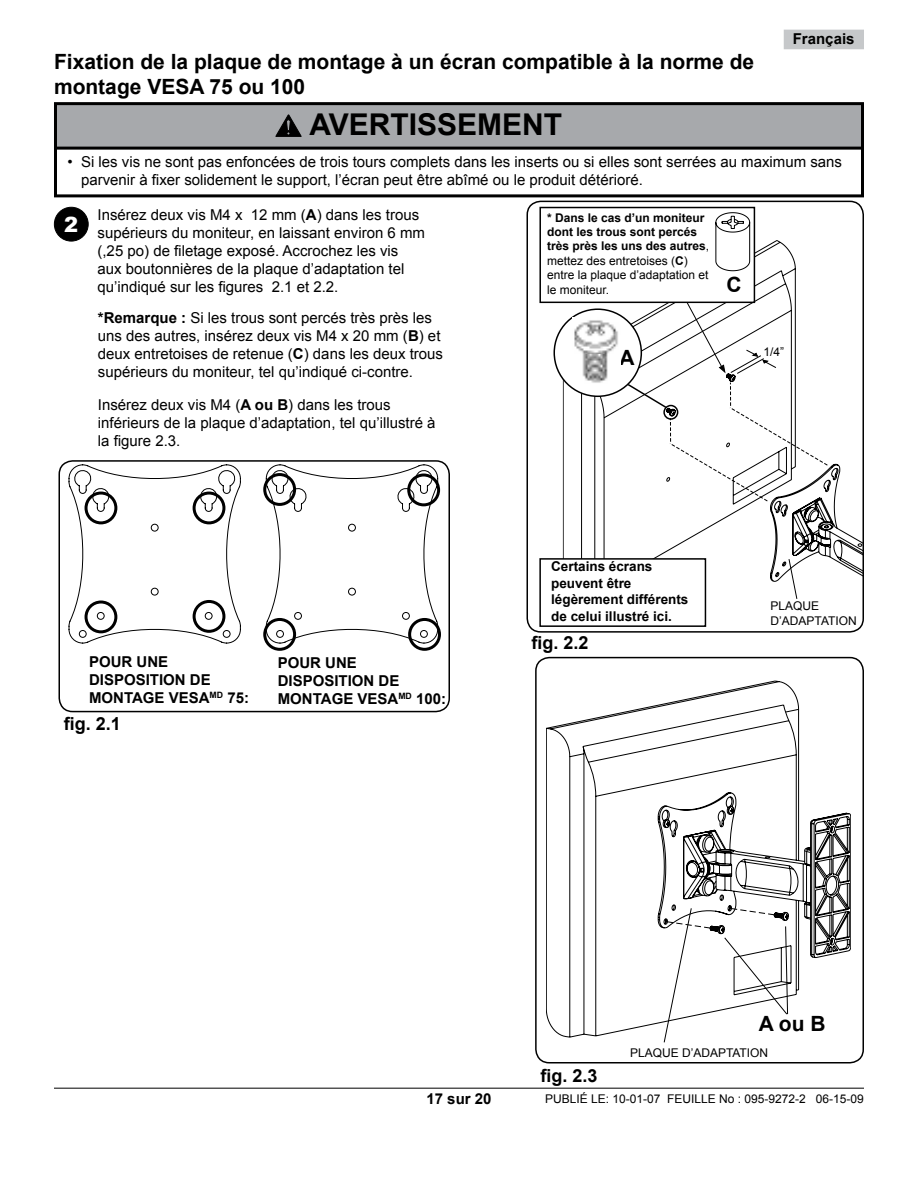
<style>
.page{position:relative;width:918px;height:1188px;background:#fff}
.page>*{position:absolute;margin:0;border:0;box-sizing:border-box;transform-origin:0 0}
.t1{font:700 30px "Arial";color:#000}
.t2{font:700 21px/25.2px "Arial";color:#000}
.t3{font:900 21px "Arial";color:#fff}
.t4{font:700 18px "Arial";color:#000}
.t5{font:15px/18px "Arial";color:#000}
.t6{font:700 15px/18px "Arial";color:#000}
.t7{font:700 13.5px/16.5px "Arial";color:#000}
.t8{font:700 12px/14.4px "Arial";color:#000}
.t9{font:12px "Arial";color:#000}
.s1{font-weight:700}
.s2{font-weight:400}
</style>
<div class="page">
<hr style="left:54px;top:1088px;width:810px;height:1px;background:#000">
<div style="left:784px;top:30px;width:80px;height:19px;background:#c6c8ca"></div>
<svg style="left:563px;top:240px;width:233px;height:318px"></svg>
<div style="left:526px;top:201px;width:338px;height:432px;border:2px solid #000;border-radius:14px"></div>
<svg style="left:546px;top:681px;width:305px;height:356px"></svg>
<svg style="left:664px;top:709px;width:183px;height:249px"></svg>
<div style="left:535px;top:657px;width:329px;height:407px;border:2px solid #000;border-radius:14px"></div>
<div style="left:54px;top:207px;width:34px;height:34px;background:#000;border-radius:50%"></div>
<div style="left:54px;top:207px;width:35px;height:34px;border:1px solid #000;border-radius:50%"></div>
<svg style="left:663px;top:905px;width:125px;height:138px"></svg>
<div style="left:554px;top:309px;width:87px;height:87px;background:#fff;border-radius:50%"></div>
<div style="left:553px;top:308px;width:89px;height:89px;border:2px solid #000;border-radius:50%"></div>
<img style="left:574px;top:320px;width:44px;height:63px">
<div style="left:539px;top:558px;width:167px;height:69px;background:#fff;border:2px solid #000"></div>
<div style="left:540px;top:208px;width:214px;height:94px;background:#fff"></div>
<div style="left:539px;top:207px;width:216px;height:96px;border:2px solid #000"></div>
<div style="left:54px;top:146px;width:810px;height:51px;border:3px solid #000"></div>
<div style="left:56px;top:104px;width:806px;height:44px;background:#a7a9ac"></div>
<div style="left:54px;top:102px;width:810px;height:48px;border:3px solid #000"></div>
<svg style="left:276px;top:115px;width:25px;height:22px"></svg>
<svg style="left:626px;top:382px;width:237px;height:250px"></svg>
<svg style="left:657px;top:212px;width:120px;height:162px"></svg>
<svg style="left:69px;top:465px;width:172px;height:178px"></svg>
<svg style="left:266px;top:465px;width:172px;height:178px"></svg>
<div style="left:58px;top:460px;width:392px;height:252px;border:2px solid #000;border-radius:14px"></div>
<div style="left:85px;top:492px;width:32px;height:32px;border:3px solid #000;border-radius:50%"></div>
<div style="left:193px;top:492px;width:32px;height:32px;border:3px solid #000;border-radius:50%"></div>
<div style="left:85px;top:601px;width:32px;height:32px;border:3px solid #000;border-radius:50%"></div>
<div style="left:193px;top:600px;width:32px;height:33px;border:3px solid #000;border-radius:50%"></div>
<div style="left:263px;top:473px;width:33px;height:33px;border:3px solid #000;border-radius:50%"></div>
<div style="left:407px;top:474px;width:33px;height:32px;border:3px solid #000;border-radius:50%"></div>
<div style="left:263px;top:618px;width:33px;height:33px;border:3px solid #000;border-radius:50%"></div>
<div style="left:408px;top:618px;width:33px;height:33px;border:3px solid #000;border-radius:50%"></div>
<h2 class="t2" style="left:54px;top:50px;width:702px">Fixation de la plaque de montage à un écran compatible à la norme de montage VESA 75 ou 100</h2>
<h1 class="t1" style="left:309px;top:104px;width:40px">Avertissement</h1>
<p class="t6" style="left:793px;top:30px;width:63px">Français</p>
<p class="t5" style="left:81px;top:153px;width:763px;text-indent:-14px">• Si les vis ne sont pas enfoncées de trois tours complets dans les inserts ou si elles sont serrées au maximum sans parvenir à fixer solidement le support, l’écran peut être abîmé ou le produit détérioré.</p>
<h2 class="t3" style="left:64px;top:209px;width:16px">2</h2>
<p class="t5" style="left:98px;top:205px;width:329px">Insérez deux vis M4 x 12 mm (<span class="s1">A</span>) dans les trous supérieurs du moniteur, en laissant environ 6 mm (,25 po) de filetage exposé. Accrochez les vis aux boutonnières de la plaque d’adaptation tel qu’indiqué sur les figures 2.1 et 2.2.</p>
<p class="t5" style="left:98px;top:309px;width:347px"><span class="s1">*Remarque :</span> Si les trous sont percés très près les uns des autres, insérez deux vis M4 x 20 mm (<span class="s1">B</span>) et deux entretoises de retenue (<span class="s1">C</span>) dans les deux trous supérieurs du moniteur, tel qu’indiqué ci-contre.</p>
<p class="t5" style="left:98px;top:396px;width:339px">Insérez deux vis M4 (<span class="s1">A ou B</span>) dans les trous inférieurs de la plaque d’adaptation, tel qu’illustré à la figure 2.3.</p>
<p class="t6" style="left:89px;top:653px;width:162px">POUR UNE<br>DISPOSITION DE<br>MONTAGE VESA<sup>MD</sup> 75:</p>
<p class="t6" style="left:278px;top:654px;width:170px">POUR UNE<br>DISPOSITION DE<br>MONTAGE VESA<sup>MD</sup> 100:</p>
<p class="t4" style="left:64px;top:711px;width:59px">fig. 2.1</p>
<p class="t8" style="left:547px;top:211px;width:164px">* Dans le cas d’un moniteur dont les trous sont percés très près les uns des autres<span class="s2">, mettez des entretoises (</span>C<span class="s2">) entre la plaque d’adaptation et le moniteur.</span></p>
<h2 class="t2" style="left:726px;top:273px;width:17px">C</h2>
<h2 class="t2" style="left:619px;top:346px;width:17px">A</h2>
<p class="t9" style="left:764px;top:344px;width:22px">1/4”</p>
<p class="t7" style="left:551px;top:559px;width:139px">Certains écrans peuvent être légèrement différents de celui illustré ici.</p>
<p class="t4" style="left:532px;top:631px;width:59px">fig. 2.2</p>
<p class="t9" style="left:771px;top:598px;width:9px">pla</p>
<p class="t9" style="left:793px;top:598px;width:18px">que</p>
<p class="t9" style="left:771px;top:613px;width:20px">d’adaptation</p>
<p class="t4" style="left:541px;top:1064px;width:59px">fig. 2.3</p>
<h2 class="t2" style="left:759px;top:1012px;width:68px">A ou B</h2>
<p class="t9" style="left:630px;top:1045px;width:9px">plaqu</p>
<p class="t9" style="left:671px;top:1045px;width:32px">e d’adaptation</p>
<p class="t6" style="left:426px;top:1090px;width:67px">17 sur 20</p>
<p class="t9" style="left:545px;top:1091px;width:320px">PUBLIÉ LE: 10-01-07 FEUILLE No : 095-9272-2 06-15-09</p>
</div>
